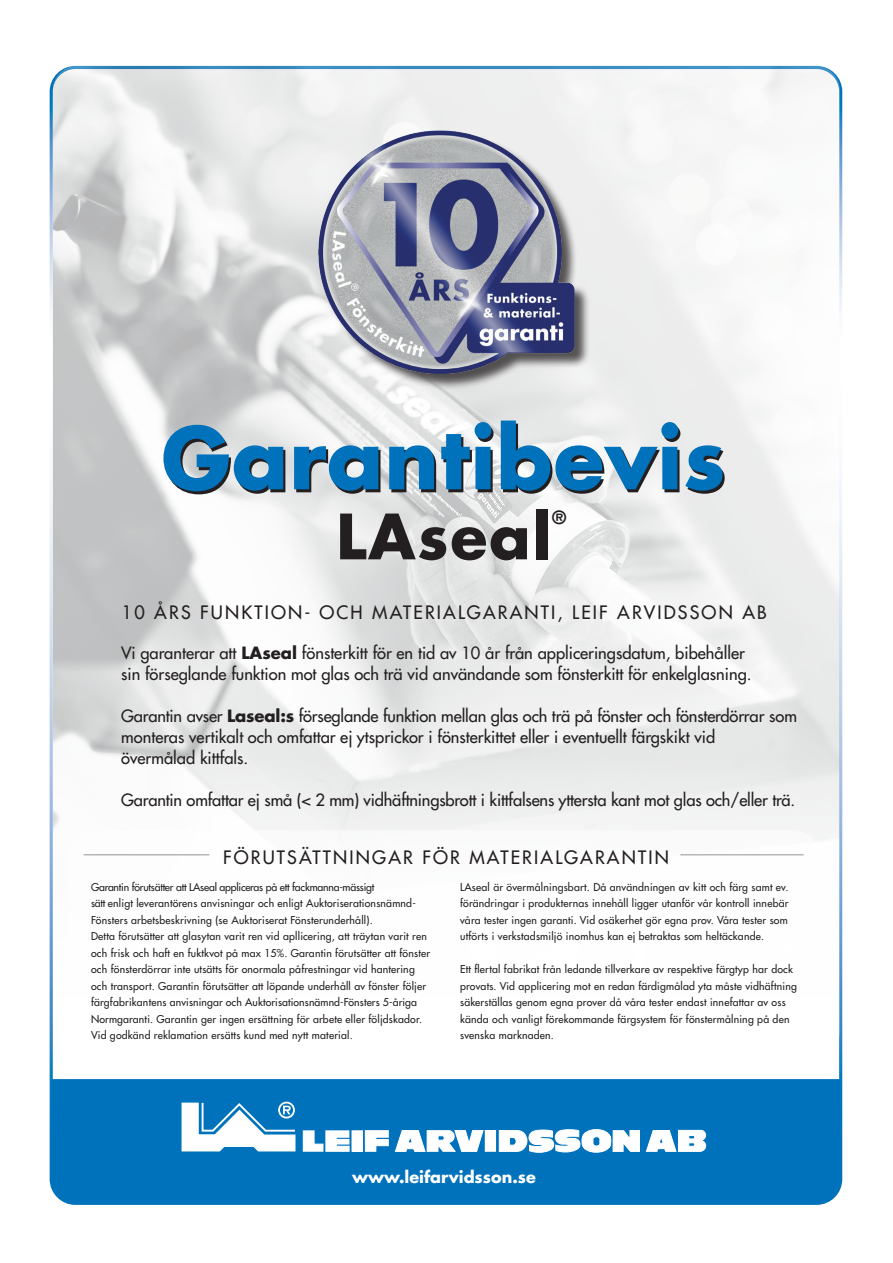
<style>
.page{position:relative;width:893px;height:1263px;background:#fff}
.page>*{position:absolute;margin:0;border:0;box-sizing:border-box;transform-origin:0 0}
.t1{font:700 82.8px "Futura LT Pro";letter-spacing:.01em;color:#0072bc}
.t2{font:700 60.75px "Futura LT Pro";letter-spacing:.03em;color:#231f20}
.t3{font:500 18px "Futura LT Pro";letter-spacing:.12em;color:#231f20}
.t4{font:700 17.7px "Futura LT Pro";color:#231f20}
.t5{font:500 16.5px/21px "Futura LT Pro";color:#231f20}
.t6{font:700 16.05px "Futura LT Pro";color:#fff}
.t7{font:500 10.5px/16.5px "Futura LT Pro";letter-spacing:.02em;color:#231f20}
.s1{font-weight:700}
</style>
<div class="page">
<div style="left:51px;top:1079px;width:790px;height:124px;background:#0072bc"></div>
<div style="left:485px;top:1130px;width:11px;height:21px;background:#fff"></div>
<div style="left:352px;top:1131px;width:10px;height:20px;background:#fff"></div>
<svg style="left:303px;top:1130px;width:47px;height:22px"></svg>
<svg style="left:365px;top:1130px;width:24px;height:22px"></svg>
<svg style="left:395px;top:1130px;width:89px;height:22px"></svg>
<svg style="left:646px;top:1130px;width:60px;height:22px"></svg>
<svg style="left:499px;top:1098px;width:141px;height:55px"></svg>
<svg style="left:182px;top:1101px;width:115px;height:50px"></svg>
<img style="left:53px;top:66px;width:787px;height:947px">
<img style="left:303px;top:65px;width:296px;height:350px">
<div style="left:68px;top:830px;width:751px;height:227px;background:#fff;border-radius:26px"></div>
<h1 class="t1" style="left:161px;top:394px;width:566px">Garantibevis</h1>
<h2 class="t2" style="left:336px;top:490px;width:216px">LAseal</h2>
<h3 class="t4" style="left:552px;top:504px;width:16px">®</h3>
<h3 class="t3" style="left:122px;top:599px;width:646px">10 ÅRS FUNKTION- OCH MATERIALGARANTI, LEIF ARVIDSSON AB</h3>
<h3 class="t5" style="left:121px;top:641px;width:632px">Vi garanterar att <span class="s1">LAseal</span> fönsterkitt för en tid av 10 år från appliceringsdatum, bibehåller sin förseglande funktion mot glas och trä vid användande som fönsterkitt för enkelglasning.</h3>
<h3 class="t5" style="left:121px;top:704px;width:677px">Garantin avser <span class="s1">Laseal:s</span> förseglande funktion mellan glas och trä på fönster och fönsterdörrar som monteras vertikalt och omfattar ej ytsprickor i fönsterkittet eller i eventuellt färgskikt vid<br>övermålad kittfals.</h3>
<h3 class="t5" style="left:121px;top:788px;width:676px">Garantin omfattar ej små (&lt; 2 mm) vidhäftningsbrott i kittfalsens yttersta kant mot glas och/eller trä.</h3>
<h3 class="t3" style="left:223px;top:844px;width:447px">FÖRUTSÄTTNINGAR FÖR MATERIALGARANTIN</h3>
<p class="t7" style="left:91px;top:878px;width:341px">Garantin förutsätter att LAseal appliceras på ett fackmanna-mässigt<br>sätt enligt leverantörens anvisningar och enligt Auktoriserationsnämnd-Fönsters arbetsbeskrivning (se Auktoriserat Fönsterunderhåll).<br>Detta förutsätter att glasytan varit ren vid apllicering, att träytan varit ren och frisk och haft en fuktkvot på max 15%. Garantin förutsätter att fönster och fönsterdörrar inte utsätts för onormala påfrestningar vid hantering och transport. Garantin förutsätter att löpande underhåll av fönster följer färgfabrikantens anvisningar och Auktorisationsnämnd-Fönsters 5-åriga Normgaranti. Garantin ger ingen ersättning för arbete eller följdskador.<br>Vid godkänd reklamation ersätts kund med nytt material.</p>
<p class="t7" style="left:460px;top:878px;width:330px;text-align:justify">LAseal är övermålningsbart. Då användningen av kitt och färg samt ev. förändringar i produkternas innehåll ligger utanför vår kontroll innebär våra tester ingen garanti. Vid osäkerhet gör egna prov. Våra tester som utförts i verkstadsmiljö inomhus kan ej betraktas som heltäckande.</p>
<p class="t7" style="left:460px;top:961px;width:338px">Ett flertal fabrikat från ledande tillverkare av respektive färgtyp har dock provats. Vid applicering mot en redan färdigmålad yta måste vidhäftning säkerställas genom egna prover då våra tester endast innefattar av oss kända och vanligt förekommande färgsystem för fönstermålning på den svenska marknaden.</p>
<h3 class="t6" style="left:352px;top:1164px;width:185px">www.leifarvidsson.se</h3>
</div>
